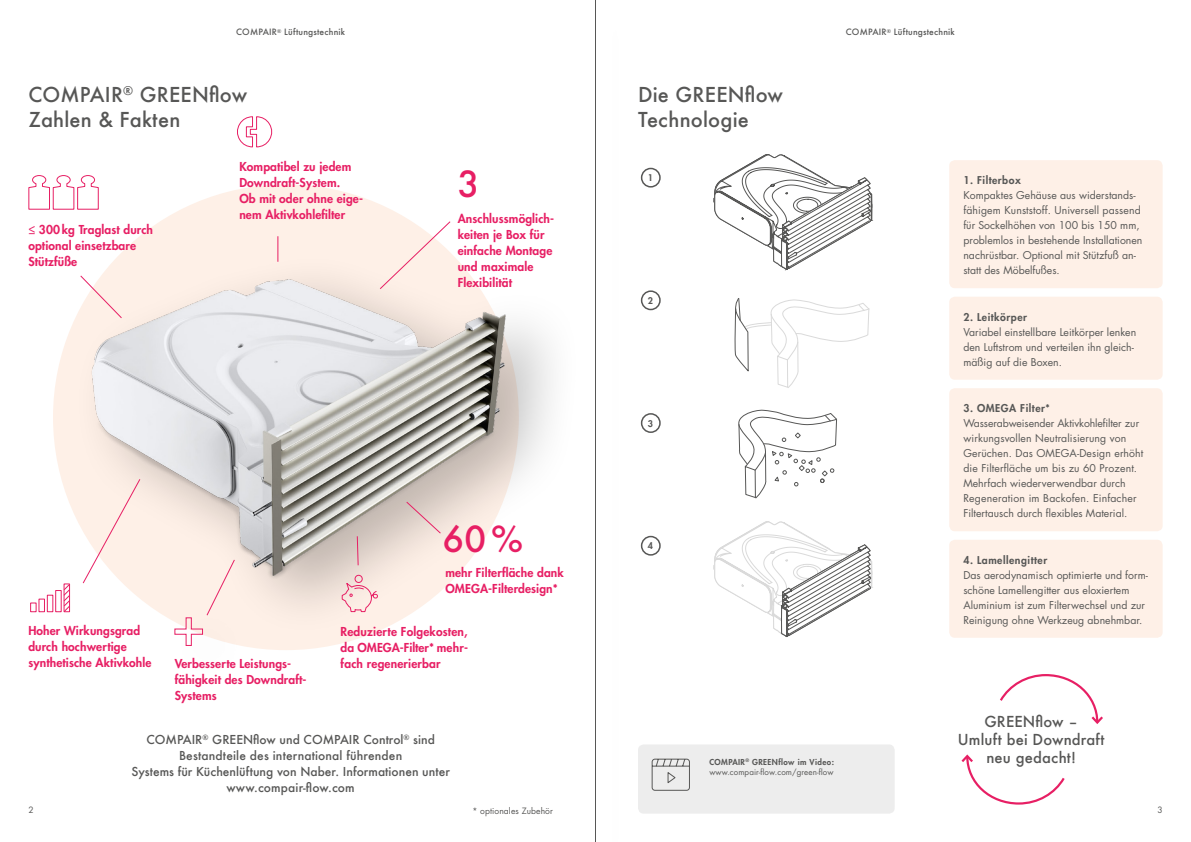
<style>
.page{position:relative;width:1191px;height:842px;background:#fff}
.page>*{position:absolute;margin:0;border:0;box-sizing:border-box;transform-origin:0 0}
.t1{font:500 35px "Futura";color:#e71f64}
.t2{font:500 20px/25px "Futura";letter-spacing:.01em;color:#575756}
.t3{font:500 14.7px/18.4px "Futura";letter-spacing:.01em;color:#575756;text-align:center}
.t4{font:800 12px/16px "Futura Std";letter-spacing:.01em;color:#e71f64}
.t5{font:500 12px/16px "Futura";color:#575756;text-align:center}
.t6{font:10.5px/15px "Futura Std";color:#575756}
.t7{font:800 10.5px "Futura Std";letter-spacing:.05em;color:#575756}
.t8{font:800 9px "Futura Std";color:#575756}
.t9{font:500 8.5px "Futura";letter-spacing:.02em;color:#575756}
.t10{font:8.5px "Futura Std";letter-spacing:.01em;color:#575756}
.t11{font:8px "Futura Std";letter-spacing:.01em;color:#575756}
.t12{font:800 8px "Futura Std";letter-spacing:.05em;color:#575756}
</style>
<div class="page">
<div style="left:641px;top:168px;width:19px;height:20px;border:2px solid #575756;border-radius:50%"></div>
<div style="left:641px;top:290px;width:19px;height:20px;border:2px solid #575756;border-radius:50%"></div>
<div style="left:641px;top:413px;width:19px;height:20px;border:2px solid #575756;border-radius:50%"></div>
<div style="left:641px;top:536px;width:19px;height:20px;border:2px solid #575756;border-radius:50%"></div>
<div style="left:53px;top:184px;width:466px;height:466px;background:#fef0e7;border-radius:50%"></div>
<div style="left:71px;top:250px;width:513px;height:392px;background:#000;opacity:.25"></div>
<img style="left:72px;top:267px;width:450px;height:318px">
<svg style="left:379px;top:221px;width:72px;height:69px"></svg>
<svg style="left:82px;top:478px;width:59px;height:106px"></svg>
<svg style="left:405px;top:501px;width:36px;height:33px"></svg>
<svg style="left:80px;top:275px;width:42px;height:44px"></svg>
<div style="left:199px;top:550px;width:83px;height:103px;background:#000;opacity:.25"></div>
<div style="left:344px;top:528px;width:67px;height:74px;background:#000;opacity:.25"></div>
<svg style="left:356px;top:535px;width:3px;height:31px"></svg>
<div style="left:265px;top:228px;width:66px;height:70px;background:#000;opacity:.25"></div>
<svg style="left:277px;top:236px;width:1px;height:26px"></svg>
<div style="left:38px;top:599px;width:7px;height:13px;background:#fff;border:1px solid #e71f64"></div>
<svg style="left:47px;top:595px;width:6px;height:17px"></svg>
<div style="left:55px;top:590px;width:7px;height:22px;background:#fff;border:1px solid #e71f64"></div>
<div style="left:30px;top:602px;width:7px;height:10px;background:#fff;border:1px solid #e71f64"></div>
<svg style="left:63px;top:583px;width:8px;height:30px"></svg>
<svg style="left:28px;top:175px;width:71px;height:35px"></svg>
<svg style="left:237px;top:116px;width:36px;height:32px"></svg>
<div style="left:164px;top:601px;width:90px;height:90px;background:#000;opacity:.25"></div>
<svg style="left:174px;top:559px;width:61px;height:87px"></svg>
<div style="left:638px;top:744px;width:256px;height:70px;background:#ededed;border-radius:6px"></div>
<svg style="left:652px;top:758px;width:38px;height:33px"></svg>
<svg style="left:341px;top:574px;width:37px;height:39px"></svg>
<svg style="left:713px;top:154px;width:159px;height:483px"></svg>
<div style="left:949px;top:160px;width:213px;height:128px;background:#fef0e7;border-radius:6px"></div>
<div style="left:949px;top:297px;width:213px;height:83px;background:#fef0e7;border-radius:6px"></div>
<div style="left:949px;top:540px;width:213px;height:98px;background:#fef0e7;border-radius:6px"></div>
<div style="left:949px;top:388px;width:213px;height:143px;background:#fef0e7;border-radius:6px"></div>
<svg style="left:961px;top:754px;width:104px;height:51px"></svg>
<svg style="left:1000px;top:674px;width:103px;height:50px"></svg>
<div style="left:578px;top:0;width:74px;height:842px;background:#fff"></div>
<hr style="left:595px;top:0;width:1px;height:842px;background:#575756">
<p class="t9" style="left:236px;top:26px;width:110px">COMPAIR<sup>®</sup> Lüftungstechnik</p>
<h2 class="t2" style="left:28px;top:81px;width:220px">COMPAIR<sup>®</sup> GREENflow<br>Zahlen &amp; Fakten</h2>
<p class="t4" style="left:28px;top:221px;width:126px">≤ 300 kg Traglast durch optional einsetzbare<br>Stützfüße</p>
<p class="t4" style="left:239px;top:159px;width:125px">Kompatibel zu jedem<br>Downdraft-System.<br>Ob mit oder ohne eige&shy;nem Aktivkohlefilter</p>
<h1 class="t1" style="left:457px;top:160px;width:23px">3</h1>
<p class="t4" style="left:457px;top:211px;width:98px">Anschlussmöglich&shy;keiten je Box für einfache Montage und maximale<br>Flexibilität</p>
<h1 class="t1" style="left:442px;top:515px;width:82px">60%</h1>
<p class="t4" style="left:445px;top:565px;width:120px">mehr Filterfläche dank<br>OMEGA-Filterdesign*</p>
<p class="t4" style="left:28px;top:623px;width:125px">Hoher Wirkungsgrad durch hochwertige synthetische Aktivkohle</p>
<p class="t4" style="left:175px;top:656px;width:133px">Verbesserte Leistungs&shy;fähigkeit des Downdraft-<br>Systems</p>
<p class="t4" style="left:340px;top:623px;width:129px;text-align:justify">Reduzierte Folgekosten, da OMEGA-Filter* mehr&shy;fach regenerierbar</p>
<p class="t5" style="left:131px;top:731px;width:320px">COMPAIR<sup>®</sup> GREENflow und COMPAIR Control<sup>®</sup> sind Bestandteile des international führenden<br>Systems für Küchenlüftung von Naber. Informationen unter www.compair-flow.com</p>
<h2 class="t2" style="left:638px;top:81px;width:147px">Die GREENflow<br>Technologie</h2>
<p class="t8" style="left:648px;top:172px;width:7px">1</p>
<p class="t8" style="left:648px;top:295px;width:7px">2</p>
<p class="t8" style="left:648px;top:418px;width:7px">3</p>
<p class="t8" style="left:648px;top:540px;width:7px">4</p>
<p class="t9" style="left:846px;top:26px;width:110px">COMPAIR<sup>®</sup> Lüftungstechnik</p>
<p class="t7" style="left:963px;top:173px;width:59px">1. Filterbox</p>
<p class="t6" style="left:963px;top:188px;width:180px">Kompaktes Gehäuse aus widerstands&shy;fähigem Kunststoff. Universell passend für Sockelhöhen von 100 bis 150 mm, problemlos in bestehende Installationen nachrüstbar. Optional mit Stützfuß an&shy;statt des Möbelfußes.</p>
<p class="t7" style="left:963px;top:310px;width:65px">2. Leitkörper</p>
<p class="t6" style="left:963px;top:324px;width:174px">Variabel einstellbare Leitkörper lenken den Luftstrom und verteilen ihn gleich&shy;mäßig auf die Boxen.</p>
<p class="t7" style="left:963px;top:401px;width:88px">3. OMEGA Filter*</p>
<p class="t6" style="left:963px;top:416px;width:181px">Wasserabweisender Aktivkohlefilter zur wirkungsvollen Neutralisierung von Gerüchen. Das OMEGA-Design erhöht die Filterfläche um bis zu 60 Prozent.<br>Mehrfach wiederverwendbar durch Regeneration im Backofen. Einfacher Filtertausch durch flexibles Material.</p>
<p class="t7" style="left:963px;top:553px;width:85px">4. Lamellengitter</p>
<p class="t6" style="left:963px;top:567px;width:186px">Das aerodynamisch optimierte und form&shy;schöne Lamellengitter aus eloxiertem Aluminium ist zum Filterwechsel und zur Reinigung ohne Werkzeug abnehmbar.</p>
<h3 class="t3" style="left:957px;top:712px;width:148px">GREENflow –<br>Umluft bei Downdraft</h3>
<p class="t12" style="left:709px;top:757px;width:126px">COMPAIR<sup>®</sup> GREENflow im Video:</p>
<h3 class="t3" style="left:986px;top:748px;width:91px">neu gedacht!</h3>
<p class="t11" style="left:709px;top:767px;width:126px">www.compair-flow.com/green-flow</p>
<p class="t10" style="left:28px;top:804px;width:7px">2</p>
<p class="t10" style="left:1157px;top:804px;width:7px">3</p>
<p class="t10" style="left:472px;top:805px;width:82px">* optionales Zubehör</p>
</div>
